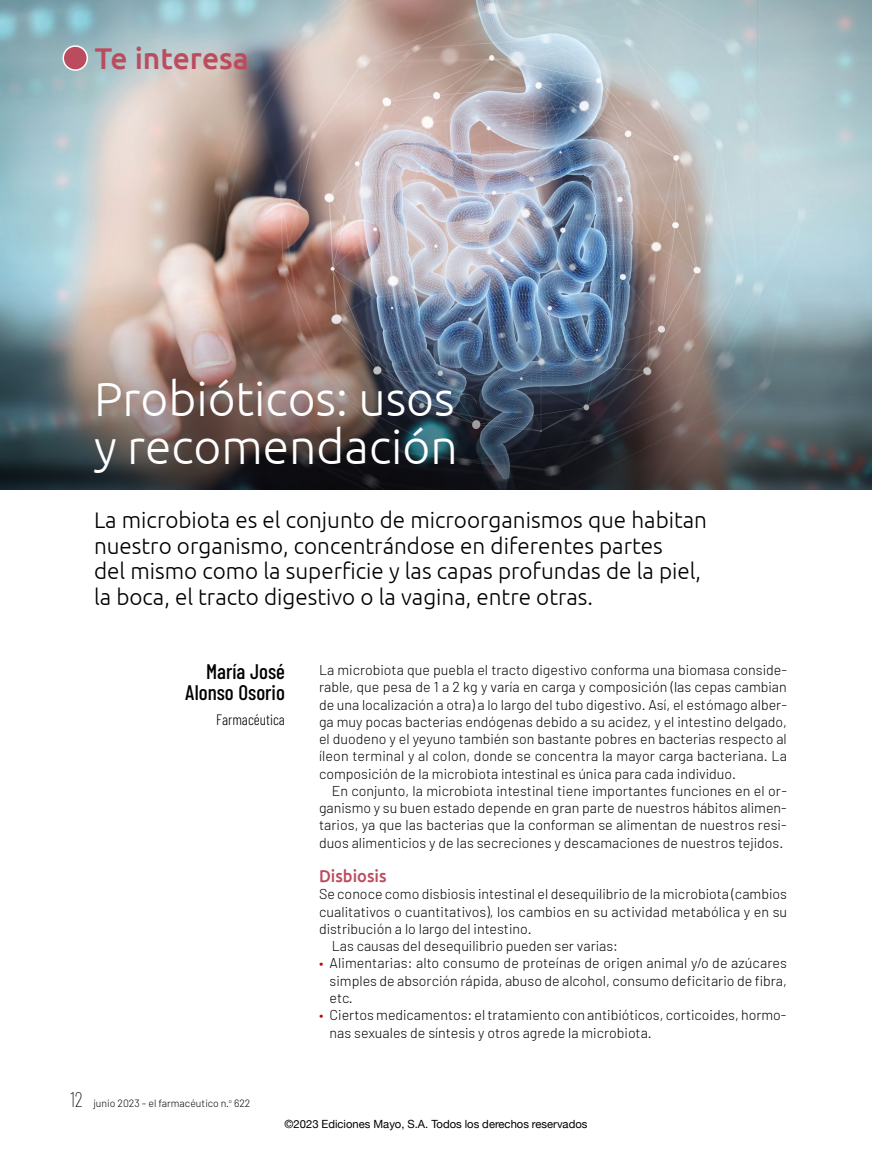
<style>
.page{position:relative;width:872px;height:1149px;background:#fff}
.page>*{position:absolute;margin:0;border:0;box-sizing:border-box;transform-origin:0 0}
.t1{font:300 48px/48px "Ubuntu";color:#fff}
.t2{font:500 30px "Ubuntu";color:#bb4c5e}
.t3{font:300 22.5px/25.5px "Ubuntu";color:#000}
.t4{font:500 21px/21px "Barlow Condensed";color:#000;text-align:right}
.t5{font:500 17.25px "Ubuntu";color:#bb4c5e;scale:.95 1}
.t6{font:300 15px "Barlow Condensed";color:#000}
.t7{font:300 14.25px/17.2px "Barlow";color:#000;text-align:justify}
.t8{font:11.25px "Helvetica Neue";color:#000}
.t9{font:300 10.5px "Barlow";color:#000}
.s1{font-family:"Barlow Condensed";font-weight:100;font-size:21px}
.s2{color:#b20e10}
</style>
<div class="page">
<img style="left:0;top:0;width:872px;height:302px">
<img style="left:0;top:302px;width:872px;height:187px">
<div style="left:63px;top:46px;width:24px;height:24px;background:#bb4c5e;border-radius:50%"></div>
<div style="left:63px;top:45px;width:25px;height:26px;border:2px solid #fff;border-radius:50%"></div>
<h2 class="t2" style="left:95px;top:39px;width:156px">Te interesa</h2>
<h1 class="t1" style="left:94px;top:373px;width:365px">Probióticos: usos y recomendación</h1>
<h3 class="t3" style="left:94px;top:506px;width:614px">La microbiota es el conjunto de microorganismos que habitan nuestro organismo, concentrándose en diferentes partes<br>del mismo como la superficie y las capas profundas de la piel, la boca, el tracto digestivo o la vagina, entre otras.</h3>
<h3 class="t4" style="left:185px;top:660px;width:101px">María José<br>Alonso Osorio</h3>
<p class="t6" style="left:216px;top:710px;width:70px">Farmacéutica</p>
<p class="t9" style="left:70px;top:1096px;width:182px"><span class="s1">12</span> junio 2023 – el farmacéutico n.<sup>o</sup> 622</p>
<p class="t7" style="left:319px;top:660px;width:469px">La microbiota que puebla el tracto digestivo conforma una biomasa conside&shy;rable, que pesa de 1 a 2 kg y varía en carga y composición (las cepas cambian de una localización a otra) a lo largo del tubo digestivo. Así, el estómago alber&shy;ga muy pocas bacterias endógenas debido a su acidez, y el intestino delgado, el duodeno y el yeyuno también son bastante pobres en bacterias respecto al íleon terminal y al colon, donde se concentra la mayor carga bacteriana. La composición de la microbiota intestinal es única para cada individuo.</p>
<p class="t7" style="left:319px;top:781px;width:469px;text-indent:13px">En conjunto, la microbiota intestinal tiene importantes funciones en el or&shy;ganismo y su buen estado depende en gran parte de nuestros hábitos alimen&shy;tarios, ya que las bacterias que la conforman se alimentan de nuestros resi&shy;duos alimenticios y de las secreciones y descamaciones de nuestros tejidos.</p>
<p class="t5" style="left:319px;top:864px;width:73px">Disbiosis</p>
<p class="t7" style="left:319px;top:885px;width:469px">Se conoce como disbiosis intestinal el desequilibrio de la microbiota (cambios</p>
<p class="t7" style="left:319px;top:902px;width:469px">cualitativos o cuantitativos), los cambios en su actividad metabólica y en su</p>
<p class="t7" style="left:319px;top:919px;width:214px">distribución a lo largo del intestino.</p>
<p class="t7" style="left:332px;top:936px;width:288px">Las causas del desequilibrio pueden ser varias:</p>
<p class="t7" style="left:330px;top:954px;width:459px;text-indent:-11px"><span class="s2">•</span> Alimentarias: alto consumo de proteínas de origen animal y/o de azúcares simples de absorción rápida, abuso de alcohol, consumo deficitario de fibra, etc.</p>
<p class="t7" style="left:330px;top:1005px;width:458px;text-indent:-11px"><span class="s2">•</span> Ciertos medicamentos: el tratamiento con antibióticos, corticoides, hormo&shy;nas sexuales de síntesis y otros agrede la microbiota.</p>
<p class="t8" style="left:284px;top:1114px;width:304px">©2023 Ediciones Mayo, S.A. Todos los derechos reservados</p>
</div>
